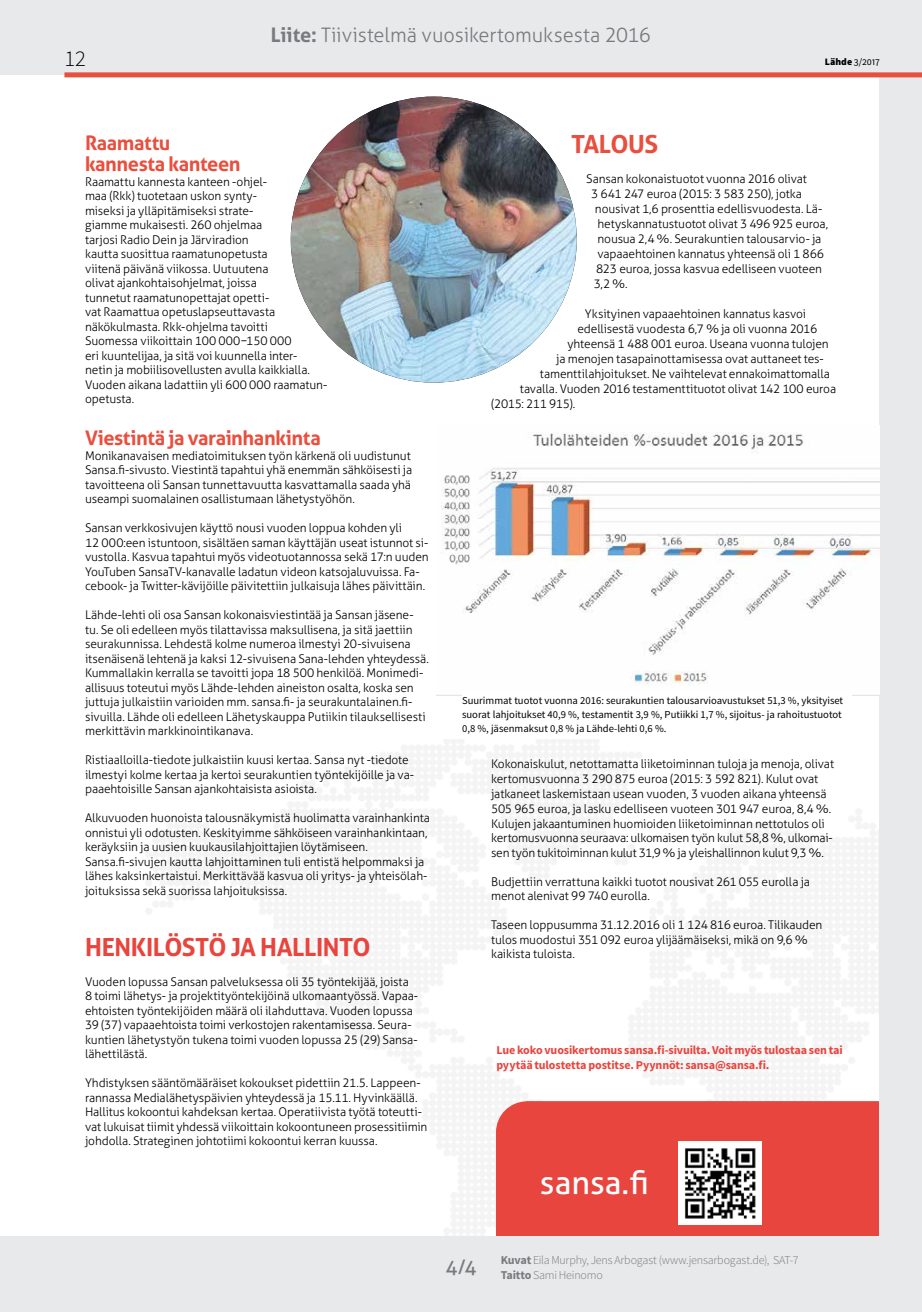
<style>
.page{position:relative;width:922px;height:1312px;background:#fff}
.page>*{position:absolute;margin:0;border:0;box-sizing:border-box;transform-origin:0 0}
.t1{font:32.38px "Aller";color:#fff}
.t2{font:700 25px "Aller";letter-spacing:-.02em;color:#e7453d}
.t3{font:700 25px "Aller";letter-spacing:-.02em;color:#e84f3e}
.t4{font:300 22.5px "Source Sans Pro";color:#000}
.t5{font:700 20px/21.8px "Aller";letter-spacing:-.02em;color:#e84f3e}
.t6{font:300 20px "Aller";letter-spacing:-.005em;color:#7a797d}
.t7{font:20px "Aller";color:#7a797d}
.t8{font:300 12px/14.5px "Aller";letter-spacing:-.01em;color:#000}
.t9{font:700 12px/15px "Source Sans Pro";letter-spacing:-.015em;color:#e7453d}
.t10{font:300 12px/15px "Source Sans Pro";letter-spacing:-.015em;color:#7a797d}
.t11{font:300 12px "Aller";letter-spacing:-.03em;color:#000}
.t12{font:10.62px/14px "Source Sans Pro";color:#000}
.t13{font:9.88px "Source Sans Pro";color:#000}
.s1{font-weight:700}
.s2{font-weight:900}
</style>
<div class="page">
<div style="left:496px;top:1101px;width:383px;height:135px;background:#e7453d"></div>
<img style="left:677px;top:1141px;width:84px;height:83px">
<div style="left:0;top:0;width:921px;height:75px;background:#e8e9eb"></div>
<div style="left:0;top:1236px;width:921px;height:75px;background:#e8e9eb"></div>
<div style="left:879px;top:0;width:42px;height:1311px;background:#e8e9eb"></div>
<img style="left:441px;top:432px;width:438px;height:253px">
<img style="left:291px;top:97px;width:285px;height:285px;border-radius:143px">
<div style="left:64px;top:72px;width:857px;height:5px;background:#e84f3e"></div>
<h3 class="t6" style="left:271px;top:23px;width:381px"><span class="s1">Liite:</span> Tiivistelmä vuosikertomuksesta 2016</h3>
<h3 class="t4" style="left:64px;top:44px;width:23px">12</h3>
<p class="t13" style="left:824px;top:56px;width:57px"><span class="s2">Lähde</span> 3/2017</p>
<h3 class="t5" style="left:85px;top:131px;width:157px">Raamattu kannesta kanteen</h3>
<p class="t8" style="left:85px;top:174px;width:244px">Raamattu kannesta kanteen -ohjel-<br>maa (Rkk) tuotetaan uskon synty-<br>miseksi ja ylläpitämiseksi strate-<br>giamme mukaisesti. 260 ohjelmaa<br>tarjosi Radio Dein ja Järviradion<br>kautta suosittua raamatunopetusta<br>viitenä päivänä viikossa. Uutuutena<br>olivat ajankohtaisohjelmat, joissa<br>tunnetut raamatunopettajat opetti-<br>vat Raamattua opetuslapseuttavasta näkökulmasta. Rkk-ohjelma tavoitti<br>Suomessa viikoittain 100 000−150 000<br>eri kuuntelijaa, ja sitä voi kuunnella inter&shy;netin ja mobiilisovellusten avulla kaikkialla.<br>Vuoden aikana ladattiin yli 600 000 raamatun&shy;opetusta.</p>
<h3 class="t5" style="left:85px;top:427px;width:237px">Viestintä ja varainhankinta</h3>
<p class="t8" style="left:85px;top:448px;width:328px;text-align:justify">Monikanavaisen mediatoimituksen työn kärkenä oli uudistunut Sansa.fi-sivusto. Viestintä tapahtui yhä enemmän sähköisesti ja tavoitteena oli Sansan tunnettavuutta kasvattamalla saada yhä useampi suomalainen osallistumaan lähetystyöhön.</p>
<p class="t8" style="left:85px;top:520px;width:345px">Sansan verkkosivujen käyttö nousi vuoden loppua kohden yli<br>12 000:een istuntoon, sisältäen saman käyttäjän useat istunnot si&shy;vustolla. Kasvua tapahtui myös videotuotannossa sekä 17:n uuden YouTuben SansaTV-kanavalle ladatun videon katsojaluvuissa. Fa&shy;cebook- ja Twitter-kävijöille päivitettiin julkaisuja lähes päivittäin.</p>
<p class="t8" style="left:85px;top:607px;width:345px">Lähde-lehti oli osa Sansan kokonaisviestintää ja Sansan jäsene&shy;tu. Se oli edelleen myös tilattavissa maksullisena, ja sitä jaettiin seurakunnissa. Lehdestä kolme numeroa ilmestyi 20-sivuisena itsenäisenä lehtenä ja kaksi 12-sivuisena Sana-lehden yhteydessä.<br>Kummallakin kerralla se tavoitti jopa 18 500 henkilöä. Monimedi&shy;allisuus toteutui myös Lähde-lehden aineiston osalta, koska sen juttuja julkaistiin varioiden mm. sansa.fi- ja seurakuntalainen.fi&shy;sivuilla. Lähde oli edelleen Lähetyskauppa Putiikin tilauksellisesti merkittävin markkinointikanava.</p>
<p class="t8" style="left:85px;top:752px;width:330px">Ristiaalloilla-tiedote julkaistiin kuusi kertaa. Sansa nyt -tiedote ilmestyi kolme kertaa ja kertoi seurakuntien työntekijöille ja va&shy;paaehtoisille Sansan ajankohtaisista asioista.</p>
<p class="t8" style="left:85px;top:810px;width:346px">Alkuvuoden huonoista talousnäkymistä huolimatta varainhankinta onnistui yli odotusten. Keskityimme sähköiseen varainhankintaan, keräyksiin ja uusien kuukausilahjoittajien löytämiseen.<br>Sansa.fi-sivujen kautta lahjoittaminen tuli entistä helpommaksi ja lähes kaksinkertaistui. Merkittävää kasvua oli yritys- ja yhteisölah&shy;joituksissa sekä suorissa lahjoituksissa.</p>
<h2 class="t2" style="left:85px;top:931px;width:287px">HENKILÖSTÖ JA HALLINTO</h2>
<p class="t8" style="left:85px;top:974px;width:334px">Vuoden lopussa Sansan palveluksessa oli 35 työntekijää, joista 8 toimi lähetys- ja projektityöntekijöinä ulkomaantyössä. Vapaa&shy;ehtoisten työntekijöiden määrä oli ilahduttava. Vuoden lopussa 39 (37) vapaaehtoista toimi verkostojen rakentamisessa. Seura&shy;kuntien lähetystyön tukena toimi vuoden lopussa 25 (29) Sansa&shy;lähettilästä.</p>
<p class="t8" style="left:85px;top:1075px;width:344px">Yhdistyksen sääntömääräiset kokoukset pidettiin 21.5. Lappeen&shy;rannassa Medialähetyspäivien yhteydessä ja 15.11. Hyvinkäällä.<br>Hallitus kokoontui kahdeksan kertaa. Operatiivista työtä toteutti&shy;vat lukuisat tiimit yhdessä viikoittain kokoontuneen prosessitiimin johdolla. Strateginen johtotiimi kokoontui kerran kuussa.</p>
<h2 class="t3" style="left:571px;top:129px;width:88px">TALOUS</h2>
<p class="t8" style="left:586px;top:171px;width:222px">Sansan kokonaistuotot vuonna 2016 olivat</p>
<p class="t8" style="left:591px;top:186px;width:212px">3 641 247 euroa (2015: 3 583 250), jotka</p>
<p class="t8" style="left:594px;top:201px;width:229px">nousivat 1,6 prosenttia edellisvuodesta. Lä-</p>
<p class="t8" style="left:597px;top:216px;width:232px">hetyskannatustuotot olivat 3 496 925 euroa,</p>
<p class="t8" style="left:597px;top:231px;width:225px">nousua 2,4 %. Seurakuntien talousarvio- ja</p>
<p class="t8" style="left:597px;top:246px;width:228px">vapaaehtoinen kannatus yhteensä oli 1 866</p>
<p class="t8" style="left:596px;top:261px;width:227px">823 euroa, jossa kasvua edelliseen vuoteen</p>
<p class="t8" style="left:593px;top:276px;width:35px">3,2 %.</p>
<p class="t8" style="left:584px;top:306px;width:222px">Yksityinen vapaaehtoinen kannatus kasvoi</p>
<p class="t8" style="left:577px;top:321px;width:241px">edellisestä vuodesta 6,7 % ja oli vuonna 2016</p>
<p class="t8" style="left:567px;top:336px;width:263px">yhteensä 1 488 001 euroa. Useana vuonna tulojen</p>
<p class="t8" style="left:556px;top:351px;width:269px">ja menojen tasapainottamisessa ovat auttaneet tes-</p>
<p class="t8" style="left:539px;top:366px;width:291px">tamenttilahjoitukset. Ne vaihtelevat ennakoimattomalla</p>
<p class="t8" style="left:519px;top:381px;width:318px">tavalla. Vuoden 2016 testamenttituotot olivat 142 100 euroa</p>
<p class="t11" style="left:491px;top:396px;width:86px">(2015: 211 915).</p>
<p class="t12" style="left:462px;top:693px;width:382px">Suurimmat tuotot vuonna 2016: seurakuntien talousarvioavustukset 51,3 %, yksityiset suorat lahjoitukset 40,9 %, testamentit 3,9 %, Putiikki 1,7 %, sijoitus- ja rahoitustuotot<br>0,8 %, jäsenmaksut 0,8 % ja Lähde-lehti 0,6 %.</p>
<p class="t8" style="left:491px;top:756px;width:344px">Kokonaiskulut, netottamatta liiketoiminnan tuloja ja menoja, olivat kertomusvuonna 3 290 875 euroa (2015: 3 592 821). Kulut ovat jatkaneet laskemistaan usean vuoden, 3 vuoden aikana yhteensä 505 965 euroa, ja lasku edelliseen vuoteen 301 947 euroa, 8,4 %.<br>Kulujen jakaantuminen huomioiden liiketoiminnan nettotulos oli kertomusvuonna seuraava: ulkomaisen työn kulut 58,8 %, ulkomai&shy;sen työn tukitoiminnan kulut 31,9 % ja yleishallinnon kulut 9,3 %.</p>
<p class="t8" style="left:491px;top:874px;width:320px">Budjettiin verrattuna kaikki tuotot nousivat 261 055 eurolla ja menot alenivat 99 740 eurolla.</p>
<p class="t8" style="left:491px;top:917px;width:333px">Taseen loppusumma 31.12.2016 oli 1 124 816 euroa. Tilikauden tulos muodostui 351 092 euroa ylijäämäiseksi, mikä on 9,6 % kaikista tuloista.</p>
<p class="t9" style="left:496px;top:1042px;width:348px">Lue koko vuosikertomus sansa.fi-sivuilta. Voit myös tulostaa sen tai pyytää tulostetta postitse. Pyynnöt: sansa@sansa.fi.</p>
<h1 class="t1" style="left:540px;top:1162px;width:110px">sansa.fi</h1>
<h3 class="t7" style="left:445px;top:1253px;width:32px">4/4</h3>
<p class="t10" style="left:500px;top:1252px;width:299px"><span class="s1">Kuvat</span> Eila Murphy, Jens Arbogast (www.jensarbogast.de), SAT-7<br><span class="s1">Taitto</span> Sami Heinomo</p>
</div>
